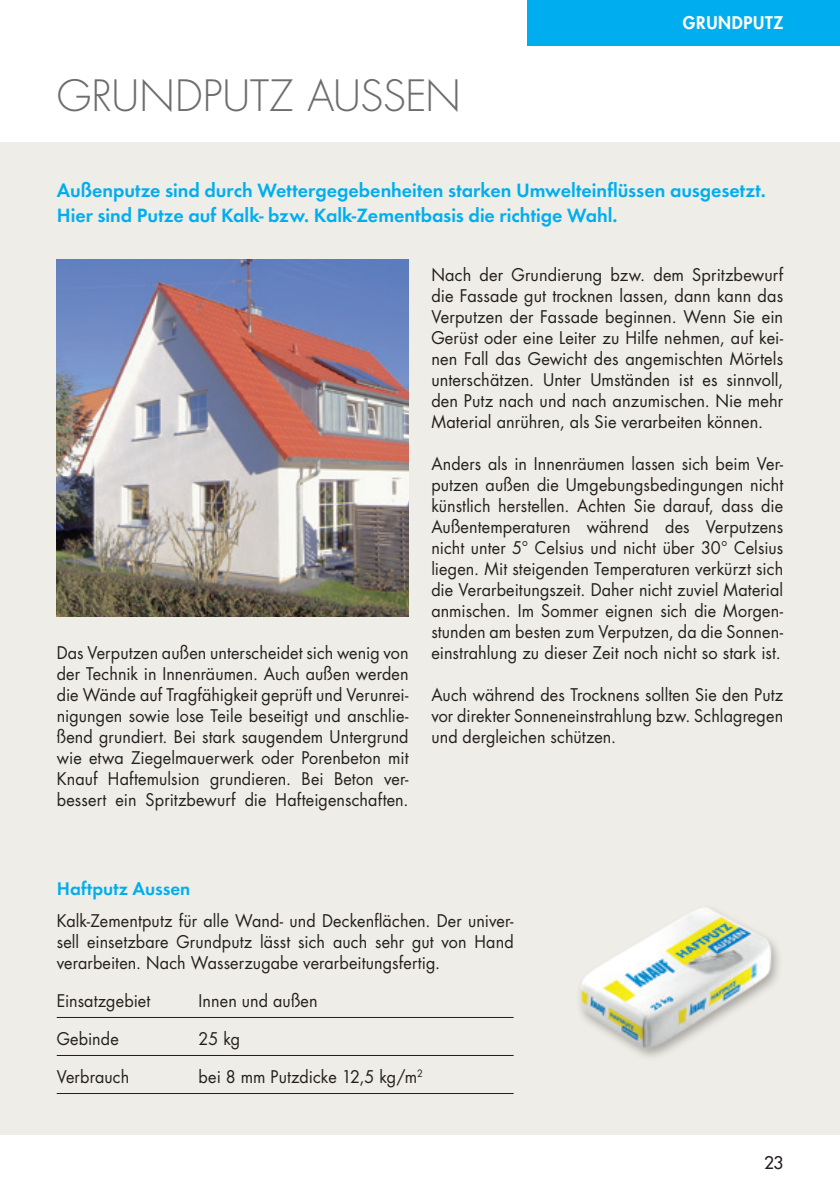
<style>
.page{position:relative;width:840px;height:1191px;background:#fff}
.page>*{position:absolute;margin:0;border:0;box-sizing:border-box;transform-origin:0 0}
.t1{font:300 42px "Futura";letter-spacing:-.005em;color:#6c6d70}
.t2{font:20px/25px "Futura Dem";color:#00aeef}
.t3{font:19px "Futura Dem";letter-spacing:.005em;color:#00aeef}
.t4{font:17px/21px "Futura";letter-spacing:.005em;color:#231f20;text-align:justify;scale:.95 1}
.t5{font:17px/21px "Futura";letter-spacing:.005em;color:#231f20;text-align:justify;scale:.96 1}
.t6{font:800 17px "Futura";letter-spacing:.04em;color:#fff}
.t7{font:17px "Futura";color:#231f20}
</style>
<div class="page">
<div style="left:0;top:142px;width:839px;height:992px;background:#efede7"></div>
<div style="left:527px;top:0;width:312px;height:45px;background:#00aeef"></div>
<img style="left:57px;top:260px;width:351px;height:357px">
<div style="left:574px;top:902px;width:208px;height:159px;background:#231f20;opacity:.35"></div>
<img style="left:577px;top:904px;width:196px;height:146px">
<hr style="left:57px;top:1017px;width:456px;height:1px;background:#231f20">
<hr style="left:57px;top:1055px;width:456px;height:1px;background:#231f20">
<hr style="left:57px;top:1093px;width:456px;height:1px;background:#231f20">
<h1 class="t1" style="left:57px;top:70px;width:405px">GRUNDPUTZ AUSSEN</h1>
<p class="t6" style="left:682px;top:12px;width:102px">GRUNDPUTZ</p>
<p class="t2" style="left:57px;top:176px;width:710px">Außenputze sind durch Wettergegebenheiten starken Umwelteinflüssen ausgesetzt.<br>Hier sind Putze auf Kalk- bzw. Kalk-Zementbasis die richtige Wahl.</p>
<p class="t4" style="left:57px;top:642px;width:372px">Das Verputzen außen unterscheidet sich wenig von der Technik in Innenräumen. Auch außen werden die Wände auf Tragfähigkeit geprüft und Verunrei&shy;nigungen sowie lose Teile beseitigt und anschlie&shy;ßend grundiert. Bei stark saugendem Untergrund wie etwa Ziegelmauerwerk oder Porenbeton mit Knauf Haftemulsion grundieren. Bei Beton ver&shy;bessert ein Spritzbewurf die Hafteigenschaften.</p>
<p class="t5" style="left:431px;top:264px;width:368px">Nach der Grundierung bzw. dem Spritzbewurf die Fassade gut trocknen lassen, dann kann das Verputzen der Fassade beginnen. Wenn Sie ein Gerüst oder eine Leiter zu Hilfe nehmen, auf kei&shy;nen Fall das Gewicht des angemischten Mörtels unterschätzen. Unter Umständen ist es sinnvoll, den Putz nach und nach anzumischen. Nie mehr Material anrühren, als Sie verarbeiten können.</p>
<p class="t4" style="left:431px;top:453px;width:372px">Anders als in Innenräumen lassen sich beim Ver&shy;putzen außen die Umgebungsbedingungen nicht künstlich herstellen. Achten Sie darauf, dass die Außentemperaturen während des Verputzens nicht unter 5° Celsius und nicht über 30° Celsius liegen. Mit steigenden Temperaturen verkürzt sich die Verarbeitungszeit. Daher nicht zuviel Material anmischen. Im Sommer eignen sich die Morgen&shy;stunden am besten zum Verputzen, da die Sonnen&shy;einstrahlung zu dieser Zeit noch nicht so stark ist.</p>
<p class="t4" style="left:431px;top:684px;width:371px">Auch während des Trocknens sollten Sie den Putz vor direkter Sonneneinstrahlung bzw. Schlagregen und dergleichen schützen.</p>
<p class="t3" style="left:57px;top:875px;width:135px">Haftputz Aussen</p>
<p class="t4" style="left:57px;top:910px;width:482px">Kalk-Zementputz für alle Wand- und Deckenflächen. Der univer&shy;sell einsetzbare Grundputz lässt sich auch sehr gut von Hand verarbeiten. Nach Wasserzugabe verarbeitungsfertig.</p>
<p class="t4" style="left:57px;top:990px;width:100px">Einsatzgebiet</p>
<p class="t4" style="left:198px;top:990px;width:127px">Innen und außen</p>
<p class="t4" style="left:57px;top:1028px;width:67px">Gebinde</p>
<p class="t4" style="left:198px;top:1028px;width:45px">25 kg</p>
<p class="t4" style="left:57px;top:1066px;width:78px">Verbrauch</p>
<p class="t4" style="left:198px;top:1066px;width:237px">bei 8 mm Putzdicke 12,5 kg/m<sup>2</sup></p>
<p class="t7" style="left:763px;top:1152px;width:21px">23</p>
</div>
